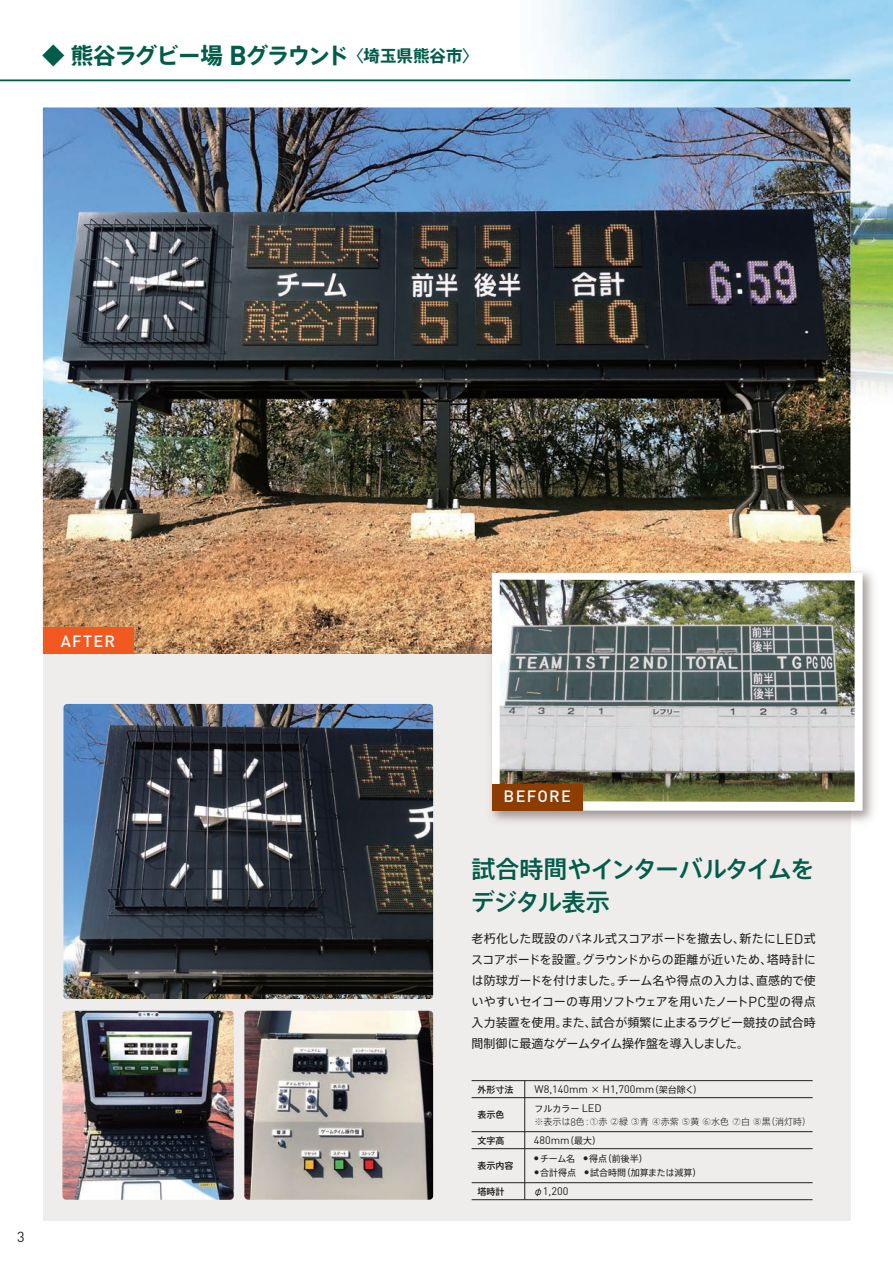
<style>
.page{position:relative;width:893px;height:1263px;background:#fff}
.page>*{position:absolute;margin:0;border:0;box-sizing:border-box;transform-origin:0 0}
.t1{font:500 24px/33px "Axis Std";letter-spacing:-.05em;color:#015c4a}
.t2{font:700 22.5px "Axis Std";letter-spacing:-.055em;color:#015c4a}
.t3{font:500 16.2px "DIN";letter-spacing:.085em;color:#fff}
.t4{font:14.4px "DIN";color:#231f20}
.t5{font:12px/21px "Axis Std";letter-spacing:-.01em;color:#231f20;text-align:justify}
.t6{font:10.8px "DIN";color:#231f20}
.t7{font:300 9px/13.5px "Axis Std";color:#231f20}
.t8{font:9px "Axis Std";color:#231f20}
.t9{font:500 9px "Axis Std";color:#231f20}
.s1{font-family:"DIN";font-size:27px}
.s2{font-size:16.5px}
.s3{font-family:"DIN";font-size:14.4px}
.s4{font-family:"Axis Std";font-size:9px}
.s5{font-weight:400}
.s6{font-family:"DIN";font-weight:400;font-size:10.8px}
.s7{font-family:"DIN";font-size:10.8px}
.s8{font-family:"Shin Go Pro";font-size:9px}
</style>
<div class="page">
<img style="left:715px;top:0;width:178px;height:277px">
<img style="left:850px;top:277px;width:43px;height:154px">
<div style="left:43px;top:558px;width:807px;height:662px;background:#efedec"></div>
<img style="left:43px;top:107px;width:807px;height:547px">
<img style="left:63px;top:704px;width:370px;height:295px">
<img style="left:62px;top:1011px;width:172px;height:189px">
<img style="left:244px;top:1011px;width:189px;height:189px">
<hr style="left:472px;top:1080px;width:341px;height:1px;background:#231f20">
<hr style="left:472px;top:1097px;width:341px;height:1px;background:#231f20">
<hr style="left:472px;top:1131px;width:341px;height:1px;background:#231f20">
<hr style="left:472px;top:1148px;width:341px;height:1px;background:#231f20">
<hr style="left:472px;top:1182px;width:341px;height:1px;background:#231f20">
<hr style="left:472px;top:1199px;width:341px;height:1px;background:#231f20">
<hr style="left:524px;top:1081px;width:1px;height:119px;background:#231f20">
<img style="left:483px;top:564px;width:390px;height:264px">
<svg style="left:492px;top:573px;width:371px;height:238px;fill:#fff"></svg>
<img style="left:500px;top:580px;width:355px;height:222px">
<div style="left:492px;top:784px;width:90px;height:27px;background:#8d3d00"></div>
<div style="left:43px;top:628px;width:90px;height:26px;background:#f15921"></div>
<hr style="left:0;top:79px;width:850px;height:2px;background:#015c4a">
<h2 class="t2" style="left:42px;top:38px;width:438px">◆ 熊谷ラグビー場 <span class="s1">B</span>グラウンド<span class="s2">〈埼玉県熊谷市〉</span></h2>
<h3 class="t3" style="left:61px;top:631px;width:56px">AFTER</h3>
<p class="t4" style="left:17px;top:1228px;width:9px">3</p>
<h3 class="t3" style="left:504px;top:786px;width:69px">BEFORE</h3>
<h1 class="t1" style="left:471px;top:851px;width:345px">試合時間やインターバルタイムをデジタル表示</h1>
<p class="t5" style="left:471px;top:927px;width:346px">老朽化した既設のパネル式スコアボードを撤去し、新たに<span class="s3">LED</span>式スコアボードを設置。グラウンドからの距離が近いため、塔時計には防球ガードを付けました。チーム名や得点の入力は、直感的で使いやすいセイコーの専用ソフトウェアを用いたノート<span class="s3">PC</span>型の得点入力装置を使用。また、試合が頻繁に止まるラグビー競技の試合時間制御に最適なゲームタイム操作盤を導入しました。</p>
<p class="t9" style="left:478px;top:1082px;width:37px">外形寸法</p>
<p class="t9" style="left:478px;top:1108px;width:28px">表示色</p>
<p class="t9" style="left:478px;top:1133px;width:28px">文字高</p>
<p class="t9" style="left:478px;top:1159px;width:37px">表示内容</p>
<p class="t9" style="left:478px;top:1184px;width:28px">塔時計</p>
<p class="t6" style="left:534px;top:1082px;width:169px">W8,140mm <span class="s4">×</span> H1,700mm<span class="s4">（架台除く）</span></p>
<p class="t7" style="left:534px;top:1101px;width:278px"><span class="s5">フルカラー</span> <span class="s6">LED<br></span>※表示は<span class="s7">8</span>色：①赤 ②緑 ③青 ④赤紫 ⑤黄 ⑥水色 ⑦白 ⑧黒（消灯時）</p>
<p class="t6" style="left:534px;top:1133px;width:69px">480mm<span class="s4">（最大）</span></p>
<p class="t8" style="left:534px;top:1152px;width:43px"><sup>●</sup> チーム名</p>
<p class="t8" style="left:583px;top:1152px;width:66px"><sup>●</sup> 得点（前後半）</p>
<p class="t8" style="left:534px;top:1165px;width:43px"><sup>●</sup> 合計得点</p>
<p class="t8" style="left:584px;top:1165px;width:119px"><sup>●</sup> 試合時間（加算または減算）</p>
<p class="t6" style="left:534px;top:1184px;width:36px"><span class="s8">φ</span>1,200</p>
</div>
